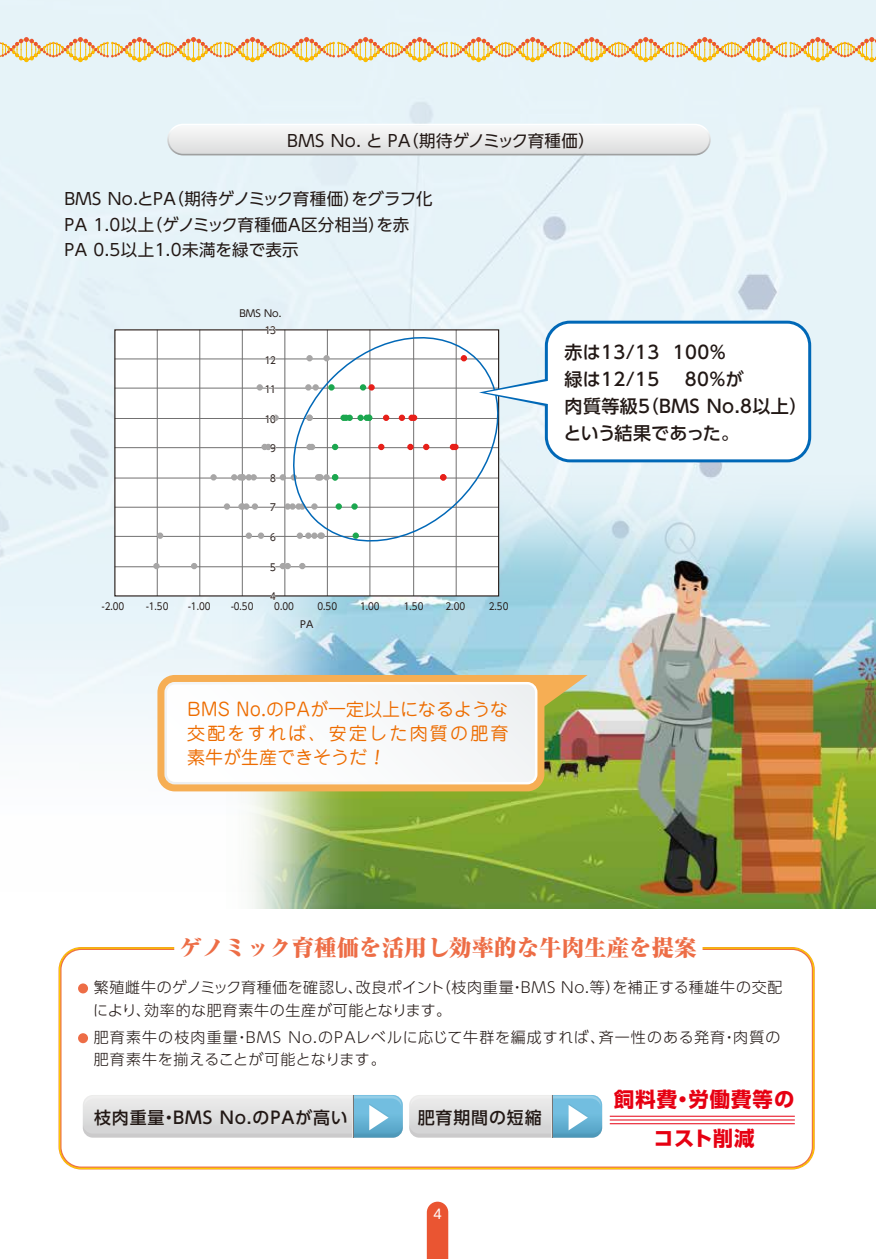
<style>
.page{position:relative;width:876px;height:1259px;background:#fff}
.page>*{position:absolute;margin:0;border:0;box-sizing:border-box;transform-origin:0 0}
.t1{font:800 expanded 22.5px "Ryumin Pr 6 N";color:#ed6d46}
.t2{font:700 20.4px/39px "UD Shin Go Pro";letter-spacing:.05em;color:#e60012;text-align:center}
.t3{font:500 18px/27px "UD Shin Go Pro";letter-spacing:.025em;color:#221815}
.t4{font:18px/24px "Jun 201 Pro";color:#ed6c00;text-align:justify}
.t5{font:500 16.95px "UD Shin Go Pro";letter-spacing:.05em;color:#221815}
.t6{font:16.5px/25.5px "UD Shin Go Pro";letter-spacing:.025em;color:#221815}
.t7{font:300 15px/22.5px "UD Shin Go Pro";letter-spacing:.05em;color:#221815}
.t8{font:300 15px/22.5px "UD Shin Go Pro";letter-spacing:.075em;color:#221815}
.t9{font:13.2px "MO Clear Tone SG";color:#fff}
.t10{font:9.75px "UD Shin Go Pro";color:#221815;scale:.9 1}
.t11{font:9.75px "UD Shin Go Pro";color:#221815}
</style>
<div class="page">
<img style="left:226px;top:470px;width:650px;height:438px">
<svg style="left:167px;top:124px;width:544px;height:31px"></svg>
<svg style="left:427px;top:1201px;width:21px;height:58px"></svg>
<div style="left:115px;top:330px;width:384px;height:266px;background:#fff"></div>
<hr style="left:115px;top:566px;width:384px;height:1px;background:#727171">
<hr style="left:115px;top:536px;width:384px;height:1px;background:#727171">
<hr style="left:115px;top:507px;width:384px;height:1px;background:#727171">
<hr style="left:115px;top:478px;width:384px;height:1px;background:#727171">
<hr style="left:115px;top:447px;width:384px;height:1px;background:#727171">
<hr style="left:115px;top:418px;width:384px;height:1px;background:#727171">
<hr style="left:115px;top:388px;width:384px;height:1px;background:#727171">
<hr style="left:115px;top:359px;width:384px;height:1px;background:#727171">
<hr style="left:157px;top:330px;width:1px;height:266px;background:#727171">
<hr style="left:200px;top:330px;width:1px;height:266px;background:#727171">
<hr style="left:242px;top:330px;width:1px;height:266px;background:#727171">
<hr style="left:327px;top:330px;width:1px;height:266px;background:#727171">
<hr style="left:370px;top:330px;width:1px;height:266px;background:#727171">
<hr style="left:413px;top:330px;width:1px;height:266px;background:#727171">
<hr style="left:456px;top:330px;width:1px;height:266px;background:#727171">
<hr style="left:284px;top:330px;width:1px;height:266px;background:#727171">
<svg style="left:299px;top:563px;width:6px;height:6px"></svg>
<div style="left:261px;top:444px;width:7px;height:6px;border:2px solid #a7a6a6;border-radius:50%"></div>
<div style="left:258px;top:532px;width:6px;height:7px;border:2px solid #a7a6a6;border-radius:50%"></div>
<div style="left:252px;top:503px;width:6px;height:7px;border:2px solid #a7a6a6;border-radius:50%"></div>
<div style="left:250px;top:474px;width:7px;height:6px;border:2px solid #a7a6a6;border-radius:50%"></div>
<div style="left:246px;top:532px;width:6px;height:7px;border:2px solid #a7a6a6;border-radius:50%"></div>
<div style="left:243px;top:503px;width:7px;height:7px;border:2px solid #a7a6a6;border-radius:50%"></div>
<div style="left:240px;top:503px;width:6px;height:7px;border:2px solid #a7a6a6;border-radius:50%"></div>
<svg style="left:241px;top:504px;width:16px;height:5px"></svg>
<div style="left:238px;top:503px;width:7px;height:7px;border:2px solid #a7a6a6;border-radius:50%"></div>
<svg style="left:231px;top:474px;width:25px;height:6px"></svg>
<div style="left:224px;top:503px;width:6px;height:7px;border:2px solid #a7a6a6;border-radius:50%"></div>
<div style="left:210px;top:474px;width:7px;height:6px;border:2px solid #a7a6a6;border-radius:50%"></div>
<svg style="left:191px;top:563px;width:6px;height:6px"></svg>
<div style="left:157px;top:532px;width:6px;height:7px;border:2px solid #a7a6a6;border-radius:50%"></div>
<div style="left:153px;top:563px;width:7px;height:6px;border:2px solid #a7a6a6;border-radius:50%"></div>
<svg style="left:278px;top:325px;width:235px;height:229px"></svg>
<svg style="left:0;top:37px;width:876px;height:25px;background:#ead6b2"></svg>
<svg style="left:479px;top:321px;width:332px;height:141px"></svg>
<svg style="left:485px;top:324px;width:323px;height:135px"></svg>
<svg style="left:157px;top:675px;width:387px;height:116px;background:#f5ba71"></svg>
<svg style="left:58px;top:947px;width:757px;height:222px"></svg>
<svg style="left:265px;top:325px;width:11px;height:6px"></svg>
<svg style="left:265px;top:358px;width:11px;height:2px"></svg>
<svg style="left:257px;top:384px;width:17px;height:7px"></svg>
<svg style="left:267px;top:414px;width:11px;height:7px"></svg>
<svg style="left:262px;top:444px;width:14px;height:7px"></svg>
<svg style="left:270px;top:473px;width:27px;height:10px"></svg>
<svg style="left:270px;top:562px;width:21px;height:9px"></svg>
<svg style="left:270px;top:595px;width:6px;height:6px"></svg>
<svg style="left:166px;top:675px;width:422px;height:108px"></svg>
<p class="t6" style="left:287px;top:127px;width:309px">BMS No. と PA（期待ゲノミック育種価）</p>
<p class="t6" style="left:64px;top:186px;width:370px">BMS No.とPA（期待ゲノミック育種価）をグラフ化<br>PA 1.0以上（ゲノミック育種価A区分相当）を赤<br>PA 0.5以上1.0未満を緑で表示</p>
<p class="t11" style="left:239px;top:305px;width:43px">BMS No.</p>
<p class="t10" style="left:265px;top:322px;width:14px">13</p>
<p class="t10" style="left:265px;top:352px;width:14px">12</p>
<p class="t10" style="left:265px;top:381px;width:14px">11</p>
<p class="t10" style="left:265px;top:411px;width:14px">10</p>
<p class="t10" style="left:270px;top:441px;width:8px">9</p>
<p class="t10" style="left:270px;top:470px;width:8px">8</p>
<p class="t10" style="left:270px;top:500px;width:8px">7</p>
<p class="t10" style="left:270px;top:529px;width:8px">6</p>
<p class="t10" style="left:270px;top:559px;width:8px">5</p>
<p class="t10" style="left:270px;top:588px;width:8px">4</p>
<p class="t10" style="left:102px;top:599px;width:26px">-2.00</p>
<p class="t10" style="left:146px;top:599px;width:26px">-1.50</p>
<p class="t10" style="left:188px;top:599px;width:26px">-1.00</p>
<p class="t10" style="left:231px;top:599px;width:26px">-0.50</p>
<p class="t10" style="left:274px;top:599px;width:23px">0.00</p>
<p class="t10" style="left:317px;top:599px;width:23px">0.50</p>
<p class="t10" style="left:360px;top:599px;width:23px">1.00</p>
<p class="t10" style="left:404px;top:599px;width:23px">1.50</p>
<p class="t10" style="left:445px;top:599px;width:23px">2.00</p>
<p class="t10" style="left:489px;top:599px;width:23px">2.50</p>
<p class="t11" style="left:300px;top:616px;width:15px">PA</p>
<p class="t4" style="left:187px;top:695px;width:323px">BMS No.のPAが一定以上になるような交配をすれば、安定した肉質の肥育素牛が生産できそうだ</p>
<p class="t3" style="left:564px;top:338px;width:245px">赤は13/13 100％<br>緑は12/15　 80％が<br>肉質等級５（BMS No.8以上）という結果であった。</p>
<h1 class="t1" style="left:179px;top:929px;width:519px">ゲノミック育種価を活用し効率的な牛肉生産を提案</h1>
<p class="t7" style="left:93px;top:976px;width:691px">繁殖雌牛のゲノミック育種価を確認し、改良ポイント（枝肉重量・BMS No.等）を補正する種雄牛の交配により、効率的な肥育素牛の生産が可能となります。</p>
<p class="t8" style="left:94px;top:1025px;width:688px">肥育素牛の枝肉重量・BMS No.のPAレベルに応じて牛群を編成すれば、斉一性のある発育・肉質の肥育素牛を揃えることが可能となります。</p>
<p class="t5" style="left:94px;top:1103px;width:255px">枝肉重量・BMS No.のPAが高い</p>
<p class="t5" style="left:418px;top:1103px;width:125px">肥育期間の短縮</p>
<p class="t9" style="left:433px;top:1204px;width:10px">4</p>
<p class="t2" style="left:614px;top:1079px;width:182px">飼料費・労働費等のコスト削減</p>
</div>
